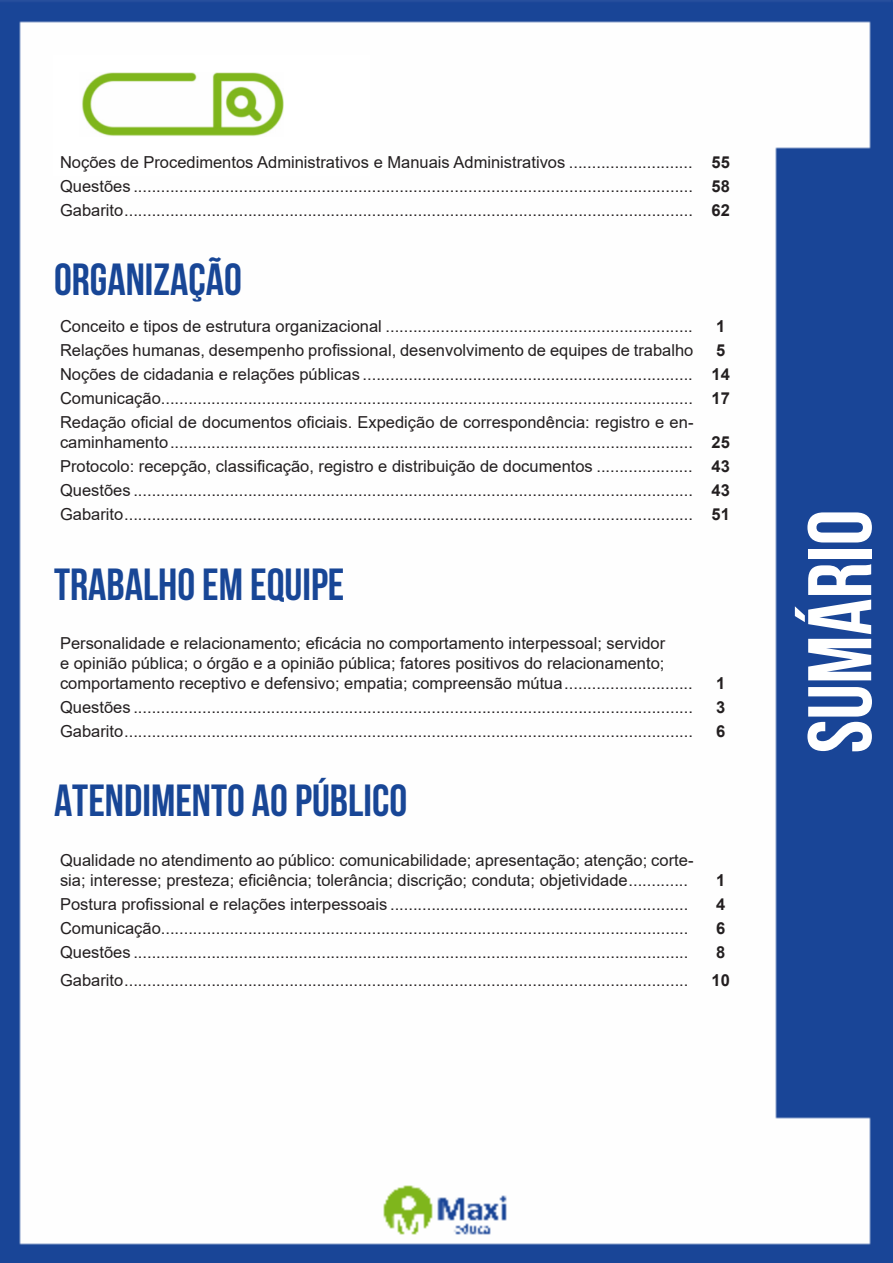
<style>
.page{position:relative;width:893px;height:1263px;background:#fff}
.page>*{position:absolute;margin:0;border:0;box-sizing:border-box;transform-origin:0 0}
.t1{font:700 90px "Bebas Neue";color:#fff}
.t2{font:700 45px "Bebas Neue";color:#184696}
.ALTERNATIVAS{font:16.5px/19.8px "Arial";color:#231f20}
.INDICE{font:700 16.5px "Arial";color:#231f20}
.ALTERNATIVAS-2{font:700 16.5px "Arial";color:#231f20}
</style>
<div class="page">
<img style="left:0;top:0;width:893px;height:1263px">
<div style="left:53px;top:55px;width:317px;height:121px;background:#fff"></div>
<img style="left:82px;top:72px;width:201px;height:64px">
<p class="ALTERNATIVAS" style="left:60px;top:152px;width:634px">Noções de Procedimentos Administrativos e Manuais Administrativos ...........................</p>
<p class="ALTERNATIVAS-2" style="left:712px;top:150px;width:20px">55</p>
<p class="ALTERNATIVAS" style="left:60px;top:176px;width:634px">Questões ..........................................................................................................................</p>
<p class="ALTERNATIVAS-2" style="left:712px;top:174px;width:20px">58</p>
<p class="ALTERNATIVAS" style="left:60px;top:200px;width:634px">Gabarito............................................................................................................................</p>
<p class="ALTERNATIVAS-2" style="left:712px;top:198px;width:20px">62</p>
<p class="t2" style="left:54px;top:255px;width:189px">ORGANIZAÇÃO</p>
<p class="ALTERNATIVAS" style="left:60px;top:316px;width:634px">Conceito e tipos de estrutura organizacional ...................................................................</p>
<p class="INDICE" style="left:716px;top:315px;width:11px">1</p>
<p class="ALTERNATIVAS" style="left:60px;top:340px;width:635px">Relações humanas, desempenho profissional, desenvolvimento de equipes de trabalho</p>
<p class="INDICE" style="left:716px;top:339px;width:11px">5</p>
<p class="ALTERNATIVAS" style="left:60px;top:364px;width:634px">Noções de cidadania e relações públicas ........................................................................</p>
<p class="INDICE" style="left:712px;top:363px;width:20px">14</p>
<p class="ALTERNATIVAS" style="left:60px;top:388px;width:634px">Comunicação....................................................................................................................</p>
<p class="INDICE" style="left:712px;top:387px;width:20px">17</p>
<p class="ALTERNATIVAS" style="left:60px;top:412px;width:635px">Redação oficial de documentos oficiais. Expedição de correspondência: registro e en&shy;caminhamento..................................................................................................................</p>
<p class="INDICE" style="left:712px;top:431px;width:20px">25</p>
<p class="ALTERNATIVAS" style="left:60px;top:456px;width:634px">Protocolo: recepção, classificação, registro e distribuição de documentos .....................</p>
<p class="INDICE" style="left:712px;top:455px;width:20px">43</p>
<p class="ALTERNATIVAS" style="left:60px;top:480px;width:634px">Questões ..........................................................................................................................</p>
<p class="INDICE" style="left:712px;top:479px;width:20px">43</p>
<p class="ALTERNATIVAS" style="left:60px;top:504px;width:634px">Gabarito............................................................................................................................</p>
<p class="INDICE" style="left:712px;top:503px;width:20px">51</p>
<p class="t2" style="left:54px;top:559px;width:292px">TRABALHO EM EQUIPE</p>
<p class="ALTERNATIVAS" style="left:60px;top:633px;width:634px">Personalidade e relacionamento; eficácia no comportamento interpessoal; servidor<br>e opinião pública; o órgão e a opinião pública; fatores positivos do relacionamento; comportamento receptivo e defensivo; empatia; compreensão mútua............................</p>
<p class="ALTERNATIVAS-2" style="left:716px;top:671px;width:11px">1</p>
<p class="ALTERNATIVAS" style="left:60px;top:697px;width:634px">Questões ..........................................................................................................................</p>
<p class="ALTERNATIVAS-2" style="left:716px;top:695px;width:11px">3</p>
<p class="ALTERNATIVAS" style="left:60px;top:721px;width:634px">Gabarito............................................................................................................................</p>
<p class="ALTERNATIVAS-2" style="left:716px;top:719px;width:11px">6</p>
<p class="t2" style="left:54px;top:776px;width:355px">ATENDIMENTO AO PÚBLICO</p>
<p class="ALTERNATIVAS" style="left:60px;top:850px;width:635px">Qualidade no atendimento ao público: comunicabilidade; apresentação; atenção; corte&shy;sia; interesse; presteza; eficiência; tolerância; discrição; conduta; objetividade.............</p>
<p class="INDICE" style="left:716px;top:868px;width:11px">1</p>
<p class="ALTERNATIVAS" style="left:60px;top:894px;width:630px">Postura profissional e relações interpessoais .................................................................</p>
<p class="INDICE" style="left:716px;top:892px;width:11px">4</p>
<p class="ALTERNATIVAS" style="left:60px;top:918px;width:630px">Comunicação...................................................................................................................</p>
<p class="INDICE" style="left:716px;top:916px;width:11px">6</p>
<p class="ALTERNATIVAS" style="left:60px;top:942px;width:630px">Questões .........................................................................................................................</p>
<p class="INDICE" style="left:716px;top:940px;width:11px">8</p>
<p class="ALTERNATIVAS" style="left:60px;top:970px;width:630px">Gabarito...........................................................................................................................</p>
<p class="INDICE" style="left:712px;top:968px;width:20px">10</p>
<h1 class="t1" style="left:791px;top:753px;width:245px;rotate:-90deg">SUMÁRIO</h1>
</div>
